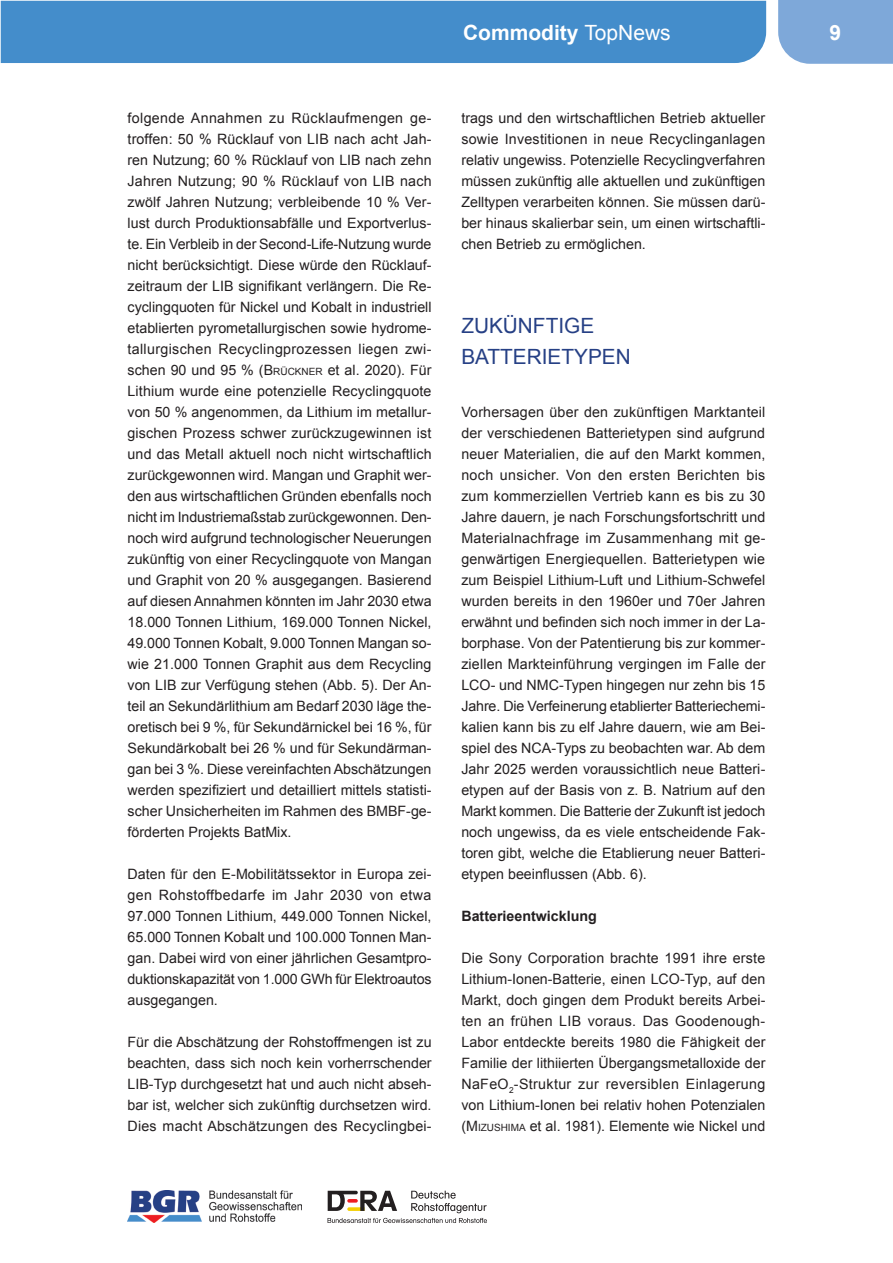
<style>
.page{position:relative;width:893px;height:1263px;background:#fff}
.page>*{position:absolute;margin:0;border:0;box-sizing:border-box;transform-origin:0 0}
.Ü_Kap_1__Ebene{font:21px/31.5px "Arial";color:#264085}
.t1{font:700 21px "Arial";color:#fff}
.Fließtext{font:14.25px/21px "Arial";color:#231f20;text-align:justify}
.Fließtext-2{font:700 14.25px "Arial";color:#231f20}
.s1{font-style:inherit}
.s2{font-size:10.05px}
.s3{font-weight:400}
</style>
<div class="page">
<div style="left:1px;top:1px;width:765px;height:62px;background:#448dcb"></div>
<div style="left:778px;top:0;width:115px;height:64px;background:#7ea8d9"></div>
<img style="left:128px;top:1191px;width:173px;height:31px">
<svg style="left:328px;top:1191px;width:159px;height:32px"></svg>
<p class="Fließtext" style="left:128px;top:107px;width:306px">folgende Annahmen zu Rücklaufmengen ge&shy;troffen: 50 % Rücklauf von LIB nach acht Jah&shy;ren Nutzung; 60 % Rücklauf von LIB nach zehn Jahren Nutzung; 90 % Rücklauf von LIB nach zwölf Jahren Nutzung; verbleibende 10 % Ver&shy;lust durch Produktionsabfälle und Exportverlus&shy;te. Ein Verbleib in der Second-Life-Nutzung wurde nicht berücksichtigt. Diese würde den Rücklauf&shy;zeitraum der LIB signifikant verlängern. Die Re&shy;cyclingquoten für Nickel und Kobalt in industriell etablierten pyrometallurgischen sowie hydrome&shy;tallurgischen Recyclingprozessen liegen zwi&shy;schen 90 und 95 % (<span class="s1">B</span><span class="s2">RÜCKNER</span> et al. 2020). Für Lithium wurde eine potenzielle Recyclingquote von 50 % angenommen, da Lithium im metallur&shy;gischen Prozess schwer zurückzugewinnen ist und das Metall aktuell noch nicht wirtschaftlich zurückgewonnen wird. Mangan und Graphit wer&shy;den aus wirtschaftlichen Gründen ebenfalls noch nicht im Industriemaßstab zurückgewonnen. Den&shy;noch wird aufgrund technologischer Neuerungen zukünftig von einer Recyclingquote von Mangan und Graphit von 20 % ausgegangen. Basierend auf diesen Annahmen könnten im Jahr 2030 etwa 18.000 Tonnen Lithium, 169.000 Tonnen Nickel, 49.000 Tonnen Kobalt, 9.000 Tonnen Mangan so&shy;wie 21.000 Tonnen Graphit aus dem Recycling von LIB zur Verfügung stehen (Abb. 5). Der An&shy;teil an Sekundärlithium am Bedarf 2030 läge the&shy;oretisch bei 9 %, für Sekundärnickel bei 16 %, für Sekundärkobalt bei 26 % und für Sekundärman&shy;gan bei 3 %. Diese vereinfachten Abschätzungen werden spezifiziert und detailliert mittels statisti&shy;scher Unsicherheiten im Rahmen des BMBF-ge&shy;förderten Projekts BatMix.</p>
<p class="Fließtext" style="left:128px;top:863px;width:306px">Daten für den E-Mobilitätssektor in Europa zei&shy;gen Rohstoffbedarfe im Jahr 2030 von etwa 97.000 Tonnen Lithium, 449.000 Tonnen Nickel, 65.000 Tonnen Kobalt und 100.000 Tonnen Man&shy;gan. Dabei wird von einer jährlichen Gesamtpro&shy;duktionskapazität von 1.000 GWh für Elektroautos ausgegangen.</p>
<p class="Fließtext" style="left:128px;top:1031px;width:306px">Für die Abschätzung der Rohstoffmengen ist zu beachten, dass sich noch kein vorherrschender LIB-Typ durchgesetzt hat und auch nicht abseh&shy;bar ist, welcher sich zukünftig durchsetzen wird.<br>Dies macht Abschätzungen des Recyclingbei-</p>
<h1 class="t1" style="left:463px;top:18px;width:209px">Commodity <span class="s3">TopNews</span></h1>
<h1 class="t1" style="left:829px;top:18px;width:13px">9</h1>
<p class="Fließtext" style="left:461px;top:107px;width:306px">trags und den wirtschaftlichen Betrieb aktueller sowie Investitionen in neue Recyclinganlagen relativ ungewiss. Potenzielle Recyclingverfahren müssen zukünftig alle aktuellen und zukünftigen Zelltypen verarbeiten können. Sie müssen darü&shy;ber hinaus skalierbar sein, um einen wirtschaftli&shy;chen Betrieb zu ermöglichen.</p>
<p class="Ü_Kap_1__Ebene" style="left:461px;top:310px;width:171px">ZUKÜNFTIGE<br>BATTERIETYPEN</p>
<p class="Fließtext" style="left:461px;top:401px;width:306px">Vorhersagen über den zukünftigen Marktanteil der verschiedenen Batterietypen sind aufgrund neuer Materialien, die auf den Markt kommen, noch unsicher. Von den ersten Berichten bis zum kommerziellen Vertrieb kann es bis zu 30<br>Jahre dauern, je nach Forschungsfortschritt und Materialnachfrage im Zusammenhang mit ge&shy;genwärtigen Energiequellen. Batterietypen wie zum Beispiel Lithium-Luft und Lithium-Schwefel wurden bereits in den 1960er und 70er Jahren erwähnt und befinden sich noch immer in der La&shy;borphase. Von der Patentierung bis zur kommer&shy;ziellen Markteinführung vergingen im Falle der LCO- und NMC-Typen hingegen nur zehn bis 15<br>Jahre. Die Verfeinerung etablierter Batteriechemi&shy;kalien kann bis zu elf Jahre dauern, wie am Bei&shy;spiel des NCA-Typs zu beobachten war. Ab dem Jahr 2025 werden voraussichtlich neue Batteri&shy;etypen auf der Basis von z. B. Natrium auf den Markt kommen. Die Batterie der Zukunft ist jedoch noch ungewiss, da es viele entscheidende Fak&shy;toren gibt, welche die Etablierung neuer Batteri&shy;etypen beeinflussen (Abb. 6).</p>
<p class="Fließtext-2" style="left:461px;top:906px;width:137px">Batterieentwicklung</p>
<p class="Fließtext" style="left:461px;top:947px;width:306px">Die Sony Corporation brachte 1991 ihre erste Lithium-Ionen-Batterie, einen LCO-Typ, auf den Markt, doch gingen dem Produkt bereits Arbei&shy;ten an frühen LIB voraus. Das Goodenough-Labor entdeckte bereits 1980 die Fähigkeit der Familie der lithiierten Übergangsmetalloxide der NaFeO<sub>2</sub>-Struktur zur reversiblen Einlagerung von Lithium-Ionen bei relativ hohen Potenzialen (<span class="s1">M</span> <span class="s2">IZUSHIMA</span> et al. 1981). Elemente wie Nickel und</p>
</div>
